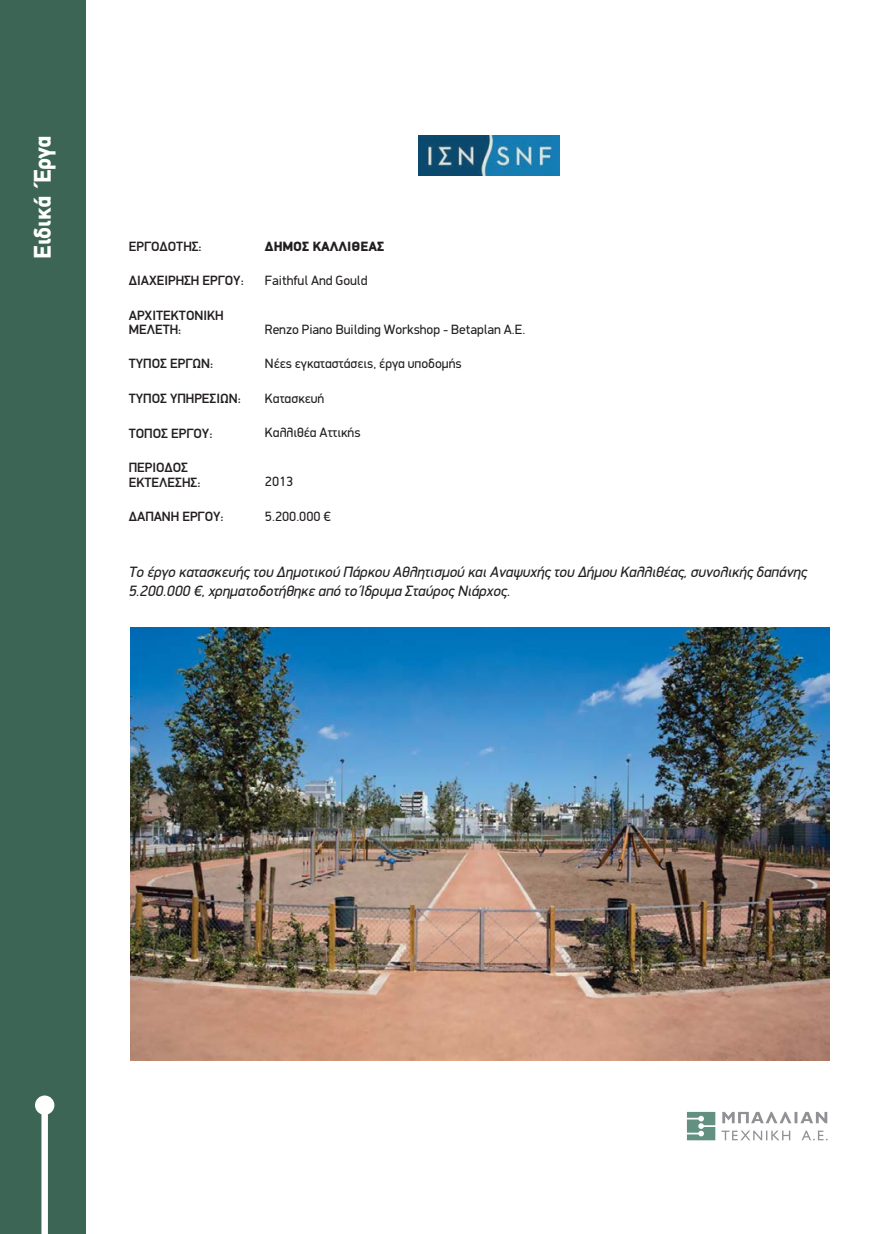
<style>
.page{position:relative;width:893px;height:1234px;background:#fff}
.page>*{position:absolute;margin:0;border:0;box-sizing:border-box;transform-origin:0 0}
.t1{font:900 24.15px "PF Din Text";color:#fff}
.t2{font:italic 15px/18px "PF Din Display";color:#231f20}
.t3{font:13.5px "PF Din Display";color:#231f20}
.t4{font:500 13.5px/14.2px "PF Din Display";color:#231f20}
.t5{font:900 13.5px "PF Din Display";color:#231f20}
</style>
<div class="page">
<img style="left:130px;top:627px;width:699px;height:432px">
<div style="left:0;top:0;width:85px;height:1233px;background:#3c6556"></div>
<svg style="left:35px;top:1095px;width:19px;height:138px"></svg>
<svg style="left:721px;top:1130px;width:107px;height:10px"></svg>
<svg style="left:687px;top:1111px;width:28px;height:28px"></svg>
<svg style="left:722px;top:1111px;width:105px;height:11px"></svg>
<img style="left:418px;top:135px;width:142px;height:41px">
<h1 class="t1" style="left:28px;top:259px;width:125px;rotate:-90deg">Ειδικά Έργα</h1>
<p class="t4" style="left:129px;top:239px;width:74px">ΕΡΓΟ∆ΟΤΗΣ:</p>
<p class="t5" style="left:265px;top:238px;width:121px">∆ΗΜΟΣ ΚΑΛΛΙΘΕΑΣ</p>
<p class="t4" style="left:129px;top:273px;width:117px">∆ΙΑΧΕΙΡΗΣΗ ΕΡΓΟΥ:</p>
<p class="t3" style="left:265px;top:272px;width:104px">Faithful And Gould</p>
<p class="t4" style="left:129px;top:308px;width:96px">ΑΡΧΙΤΕΚΤΟΝΙΚΗ<br>ΜΕΛΕΤΗ:</p>
<p class="t3" style="left:265px;top:321px;width:262px">Renzo Piano Building Workshop - Betaplan A.E.</p>
<p class="t4" style="left:129px;top:356px;width:86px">ΤΥΠΟΣ ΕΡΓΩΝ:</p>
<p class="t3" style="left:265px;top:355px;width:198px">Νέες εγκαταστάσεις, έργα υποδοµής</p>
<p class="t4" style="left:129px;top:391px;width:114px">ΤΥΠΟΣ ΥΠΗΡΕΣΙΩΝ:</p>
<p class="t3" style="left:265px;top:390px;width:61px">Κατασκευή</p>
<p class="t4" style="left:129px;top:426px;width:85px">ΤΟΠΟΣ ΕΡΓΟΥ:</p>
<p class="t4" style="left:129px;top:460px;width:73px">ΠΕΡΙΟ∆ΟΣ<br>ΕΚΤΕΛΕΣΗΣ:</p>
<p class="t3" style="left:265px;top:424px;width:97px">Καλλιθέα Αττικής</p>
<p class="t3" style="left:265px;top:473px;width:30px">2013</p>
<p class="t4" style="left:129px;top:508px;width:97px">∆ΑΠΑΝΗ ΕΡΓΟΥ:</p>
<p class="t3" style="left:265px;top:507px;width:68px">5.200.000 €</p>
<p class="t2" style="left:129px;top:563px;width:680px">Το έργο κατασκευής του ∆ηµοτικού Πάρκου Αθλητισµού και Αναψυχής του ∆ήµου Καλλιθέας, συνολικής δαπάνης<br>5.200.000 €, χρηµατοδοτήθηκε από το Ίδρυµα Σταύρος Νιάρχος.</p>
</div>
